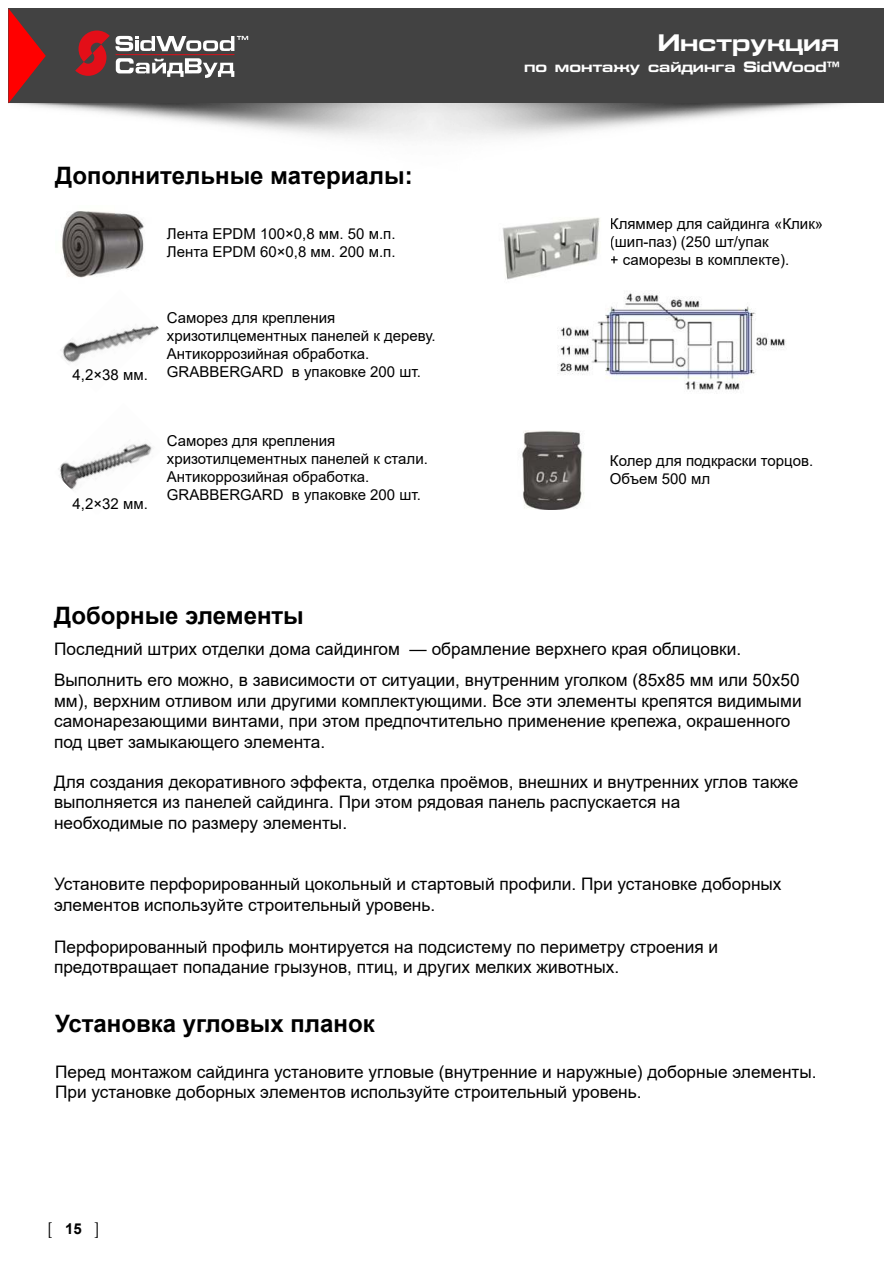
<style>
.page{position:relative;width:893px;height:1263px;background:#fff}
.page>*{position:absolute;margin:0;border:0;box-sizing:border-box;transform-origin:0 0}
.t1{font:700 24px "Arial";color:#000}
.t2{font:700 24px "Eurofont Extended C";color:#fff}
.t3{font:18px "Minion Pro";color:#000}
.t4{font:17.25px/20.7px "Arial";color:#000}
.t5{font:15px/18px "Arial";color:#000}
.t6{font:700 15px "Eurofont Extended C";color:#fff}
.t7{font:700 15px "Arial";color:#000}
</style>
<div class="page">
<img style="left:10px;top:103px;width:840px;height:35px">
<div style="left:9px;top:9px;width:875px;height:94px;background:#424242"></div>
<svg style="left:9px;top:9px;width:37px;height:94px"></svg>
<svg style="left:75px;top:31px;width:173px;height:47px"></svg>
<img style="left:62px;top:211px;width:82px;height:67px">
<img style="left:58px;top:443px;width:94px;height:47px">
<img style="left:60px;top:326px;width:99px;height:37px">
<img style="left:502px;top:217px;width:98px;height:63px">
<img style="left:521px;top:430px;width:63px;height:79px">
<img style="left:557px;top:290px;width:229px;height:101px">
<h1 class="t1" style="left:55px;top:159px;width:359px">Дополнительные материалы:</h1>
<p class="t5" style="left:167px;top:225px;width:230px">Лента EPDM 100×0,8 мм. 50 м.п.<br>Лента EPDM 60×0,8 мм. 200 м.п.</p>
<p class="t5" style="left:73px;top:366px;width:77px">4,2×38 мм.</p>
<p class="t5" style="left:167px;top:309px;width:270px">Саморез для крепления хризотилцементных панелей к дереву.<br>Антикоррозийная обработка.<br>GRABBERGARD в упаковке 200 шт.</p>
<p class="t5" style="left:73px;top:495px;width:77px">4,2×32 мм.</p>
<p class="t5" style="left:167px;top:431px;width:263px">Саморез для крепления хризотилцементных панелей к стали.<br>Антикоррозийная обработка.<br>GRABBERGARD в упаковке 200 шт.</p>
<h1 class="t1" style="left:54px;top:599px;width:251px">Доборные элементы</h1>
<h1 class="t2" style="left:658px;top:34px;width:183px">Инструкция</h1>
<p class="t6" style="left:524px;top:61px;width:316px">по монтажу сайдинга SidWood™</p>
<p class="t5" style="left:610px;top:214px;width:215px">Кляммер для сайдинга «Клик» (шип-паз) (250 шт/упак<br>+ саморезы в комплекте).</p>
<p class="t5" style="left:610px;top:452px;width:205px">Колер для подкраски торцов.<br>Объем 500 мл</p>
<p class="t4" style="left:54px;top:638px;width:689px">Последний штрих отделки дома сайдингом — обрамление верхнего края облицовки.</p>
<p class="t4" style="left:54px;top:669px;width:749px">Выполнить его можно, в зависимости от ситуации, внутренним уголком (85x85 мм или 50x50 мм), верхним отливом или другими комплектующими. Все эти элементы крепятся видимыми самонарезающими винтами, при этом предпочтительно применение крепежа, окрашенного под цвет замыкающего элемента.</p>
<p class="t4" style="left:54px;top:771px;width:746px">Для создания декоративного эффекта, отделка проёмов, внешних и внутренних углов также выполняется из панелей сайдинга. При этом рядовая панель распускается на<br>необходимые по размеру элементы.</p>
<p class="t4" style="left:54px;top:873px;width:729px">Установите перфорированный цокольный и стартовый профили. При установке доборных элементов используйте строительный уровень.</p>
<p class="t4" style="left:54px;top:936px;width:666px">Перфорированный профиль монтируется на подсистему по периметру строения и предотвращает попадание грызунов, птиц, и других мелких животных.</p>
<h1 class="t1" style="left:55px;top:1006px;width:321px">Установка угловых планок</h1>
<p class="t4" style="left:55px;top:1061px;width:763px">Перед монтажом сайдинга установите угловые (внутренние и наружные) доборные элементы.<br>При установке доборных элементов используйте строительный уровень.</p>
<p class="t3" style="left:47px;top:1222px;width:8px">[</p>
<p class="t3" style="left:94px;top:1222px;width:8px">]</p>
<p class="t7" style="left:65px;top:1220px;width:18px">15</p>
</div>
